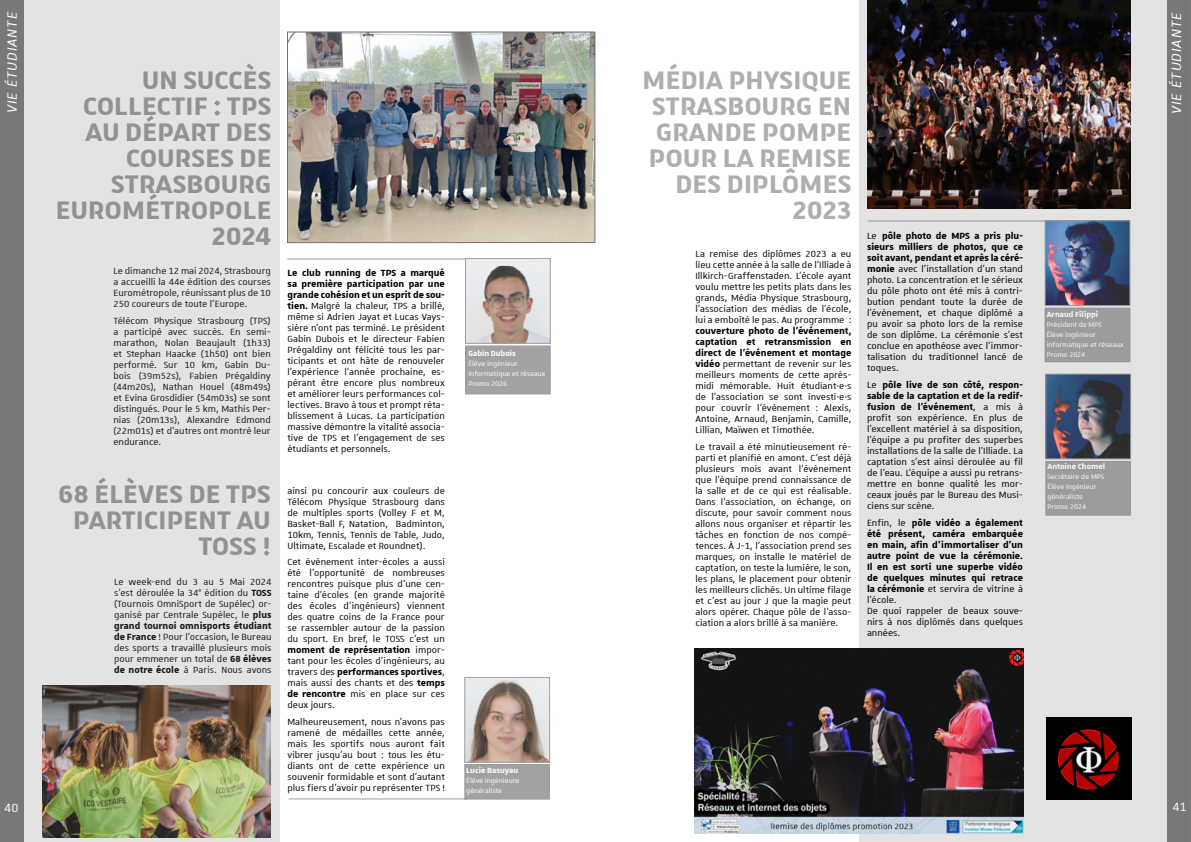
<style>
.page{position:relative;width:1191px;height:842px;background:#fff}
.page>*{position:absolute;margin:0;border:0;box-sizing:border-box;transform-origin:0 0}
.t1{font:700 34px/26px "Unistra A";letter-spacing:.01em;color:#9b9a9a;text-align:right}
.t2{font:700 34px/26px "Unistra A";letter-spacing:.01em;color:#b0afb0;text-align:right}
.t3{font:italic 18px "Unistra A";letter-spacing:.05em;color:#fff}
.t4{font:16px "Unistra A";color:#fff}
.t5{font:12px/11px "Unistra A";color:#000;text-align:justify}
.t6{font:700 12px/11px "Unistra A";color:#000}
.t7{font:700 10px "Unistra A";color:#fff}
.t8{font:9px/10px "Unistra A";color:#fff}
.s1{font-weight:700}
.s2{font-weight:400}
</style>
<div class="page">
<div style="left:859px;top:0;width:329px;height:842px;background:#e3e3e3"></div>
<svg style="left:24px;top:0;width:256px;height:842px;background:#d3d2cc"></svg>
<hr style="left:289px;top:799px;width:178px;height:1px;background:#858383">
<div style="left:1045px;top:308px;width:85px;height:54px;background:#9d9c9c"></div>
<img style="left:1047px;top:376px;width:81px;height:81px">
<div style="left:1045px;top:374px;width:85px;height:85px;border:1px solid #8c8b8b"></div>
<img style="left:1047px;top:223px;width:81px;height:81px">
<div style="left:1045px;top:221px;width:85px;height:85px;border:1px solid #8c8b8b"></div>
<div style="left:1045px;top:462px;width:85px;height:53px;background:#9d9c9c"></div>
<div style="left:1045px;top:461px;width:85px;height:54px;border:1px solid #858383"></div>
<img style="left:1046px;top:717px;width:85px;height:82px">
<img style="left:867px;top:0;width:263px;height:209px">
<img style="left:695px;top:649px;width:328px;height:184px">
<img style="left:289px;top:34px;width:304px;height:207px">
<div style="left:287px;top:32px;width:308px;height:211px;border:1px solid #747373"></div>
<hr style="left:867px;top:221px;width:178px;height:1px;background:#858383">
<div style="left:465px;top:346px;width:85px;height:48px;background:#a3a2a2"></div>
<div style="left:465px;top:764px;width:84px;height:35px;background:#a3a2a2"></div>
<div style="left:464px;top:764px;width:86px;height:35px;border:1px solid #858383"></div>
<hr style="left:287px;top:259px;width:178px;height:1px;background:#858383">
<img style="left:466px;top:679px;width:82px;height:81px">
<div style="left:464px;top:677px;width:86px;height:85px;border:1px solid #8c8b8b"></div>
<img style="left:467px;top:260px;width:81px;height:81px">
<div style="left:465px;top:258px;width:85px;height:85px;border:1px solid #8c8b8b"></div>
<div style="left:0;top:0;width:24px;height:842px;background:#747373"></div>
<div style="left:1166px;top:0;width:25px;height:842px;background:#747373"></div>
<h2 class="t3" style="left:3px;top:113px;width:103px;rotate:-90deg">VIE ÉTUDIANTE</h2>
<h2 class="t3" style="left:1167px;top:114px;width:103px;rotate:-90deg">VIE ÉTUDIANTE</h2>
<h1 class="t1" style="left:56px;top:65px;width:217px">UN SUCCÈS<br>COLLECTIF : TPS<br>AU DÉPART DES<br>COURSES DE<br>STRASBOURG<br>EUROMÉTROPOLE<br>2024</h1>
<h1 class="t2" style="left:642px;top:65px;width:210px">MÉDIA PHYSIQUE<br>STRASBOURG EN<br>GRANDE POMPE<br>POUR LA REMISE<br>DES DIPLÔMES<br>2023</h1>
<p class="t5" style="left:867px;top:230px;width:157px">Le <span class="s1">pôle photo de MPS a pris plu&shy;sieurs milliers de photos, que ce soit avant, pendant et après la céré&shy;monie</span> avec l’installation d’un stand photo. La concentration et le sérieux du pôle photo ont été mis à contri&shy;bution pendant toute la durée de l’évènement, et chaque diplômé a pu avoir sa photo lors de la remise de son diplôme. La cérémonie s’est conclue en apothéose avec l’immor&shy;talisation du traditionnel lancé de toques.</p>
<p class="t5" style="left:867px;top:379px;width:157px">Le <span class="s1">pôle live de son côté, respon&shy;sable de la captation et de la redif&shy;fusion de l’événement</span>, a mis à profit son expérience. En plus de l’excellent matériel à sa disposition, l’équipe a pu profiter des superbes installations de la salle de l’Illiade. La captation s’est ainsi déroulée au fil de l’eau. L’équipe a aussi pu retrans&shy;mettre en bonne qualité les mor&shy;ceaux joués par le Bureau des Musi&shy;ciens sur scène.</p>
<p class="t6" style="left:867px;top:517px;width:157px"><span class="s2">Enfin, le</span> pôle vidéo a également été présent, caméra embarquée en main, afin d’immortaliser d’un autre point de vue la cérémonie.<br>Il en est sorti une superbe vidéo de quelques minutes qui retrace la cérémonie <span class="s2">et servira de vitrine à l’école.<br>De quoi rappeler de beaux souve&shy;nirs à nos diplômés dans quelques années.</span></p>
<p class="t5" style="left:695px;top:248px;width:157px">La remise des diplômes 2023 a eu lieu cette année à la salle de l’Illiade à Illkirch-Graffenstaden. L’école ayant voulu mettre les petits plats dans les grands, Média Physique Strasbourg, l’association des médias de l’école, lui a emboîté le pas. Au programme :</p>
<p class="t5" style="left:695px;top:325px;width:157px"><span class="s1">couverture photo de l’événement, captation et retransmission en direct de l’événement et montage vidéo</span> permettant de revenir sur les meilleurs moments de cette après&shy;midi mémorable. Huit étudiant·e·s de l’association se sont investi·e·s pour couvrir l’événement : Alexis, Antoine, Arnaud, Benjamin, Camille, Lillian, Maïwen et Timothée.</p>
<p class="t5" style="left:695px;top:441px;width:157px">Le travail a été minutieusement ré&shy;parti et planifié en amont. C’est déjà plusieurs mois avant l’évènement que l’équipe prend connaissance de la salle et de ce qui est réalisable.<br>Dans l’association, on échange, on discute, pour savoir comment nous allons nous organiser et répartir les tâches en fonction de nos compé&shy;tences. À J-1, l’association prend ses marques, on installe le matériel de captation, on teste la lumière, le son, les plans, le placement pour obtenir les meilleurs clichés. Un ultime filage et c’est au jour J que la magie peut alors opérer. Chaque pôle de l’asso&shy;ciation a alors brillé à sa manière.</p>
<p class="t5" style="left:113px;top:265px;width:159px">Le dimanche 12 mai 2024, Strasbourg a accueilli la 44e édition des courses Eurométropole, réunissant plus de 10<br>250 coureurs de toute l'Europe.</p>
<p class="t5" style="left:113px;top:314px;width:159px">Télécom Physique Strasbourg (TPS) a participé avec succès. En semi&shy;marathon, Nolan Beaujault (1h33) et Stephan Haacke (1h50) ont bien performé. Sur 10 km, Gabin Du&shy;bois (39m52s), Fabien Prégaldiny (44m20s), Nathan Houel (48m49s) et Evina Grosdidier (54m03s) se sont distingués. Pour le 5 km, Mathis Per&shy;nias (20m13s), Alexandre Edmond (22m01s) et d'autres ont montré leur endurance.</p>
<p class="t5" style="left:287px;top:267px;width:159px"><span class="s1">Le club running de TPS a marqué sa première participation par une grande cohésion et un esprit de sou&shy;tien.</span> Malgré la chaleur, TPS a brillé, même si Adrien Jayat et Lucas Vays&shy;sière n'ont pas terminé. Le président Gabin Dubois et le directeur Fabien Prégaldiny ont félicité tous les par&shy;ticipants et ont hâte de renouveler l'expérience l'année prochaine, es&shy;pérant être encore plus nombreux et améliorer leurs performances col&shy;lectives. Bravo à tous et prompt réta&shy;blissement à Lucas. La participation massive démontre la vitalité associa&shy;tive de TPS et l’engagement de ses étudiants et personnels.</p>
<p class="t7" style="left:1046px;top:309px;width:53px">Arnaud Filippi</p>
<p class="t8" style="left:1046px;top:319px;width:79px">Président de MPS<br>Élève ingénieur informatique et réseaux<br>Promo 2024</p>
<p class="t7" style="left:468px;top:348px;width:49px">Gabin Dubois</p>
<p class="t8" style="left:468px;top:358px;width:79px">Élève ingénieur<br>Informatique et réseaux<br>Promo 2026</p>
<p class="t7" style="left:1047px;top:461px;width:59px">Antoine Chomel</p>
<p class="t8" style="left:1047px;top:471px;width:58px">Secrétaire de MPS<br>Élève ingénieur généraliste<br>Promo 2024</p>
<h1 class="t1" style="left:58px;top:480px;width:214px">68 ÉLÈVES DE TPS<br>PARTICIPENT AU<br>TOSS !</h1>
<p class="t5" style="left:114px;top:575px;width:159px">Le week-end du 3 au 5 Mai 2024 s'est déroulée la 34<sup>e</sup> édition du <span class="s1">TOSS </span>(Tournois OmniSport de Supélec) or&shy;ganisé par Centrale Supélec, le <span class="s1">plus grand tournoi omnisports étudiant de France</span> ! Pour l'occasion, le Bureau des sports a travaillé plusieurs mois pour emmener un total de <span class="s1">68 élèves de notre école</span> à Paris. Nous avons</p>
<p class="t5" style="left:287px;top:485px;width:159px">ainsi pu concourir aux couleurs de Télécom Physique Strasbourg dans de multiples sports (Volley F et M, Basket-Ball F, Natation, Badminton, 10km, Tennis, Tennis de Table, Judo, Ultimate, Escalade et Roundnet).</p>
<p class="t5" style="left:287px;top:556px;width:159px">Cet évènement inter-écoles a aussi été l'opportunité de nombreuses rencontres puisque plus d'une cen&shy;taine d'écoles (en grande majorité des écoles d'ingénieurs) viennent des quatre coins de la France pour se rassembler autour de la passion du sport. En bref, le TOSS c'est un <span class="s1">moment de représentation</span> impor&shy;tant pour les écoles d'ingénieurs, au travers des <span class="s1">performances sportives</span>, mais aussi des chants et des <span class="s1">temps de rencontre</span> mis en place sur ces deux jours.</p>
<p class="t5" style="left:287px;top:716px;width:159px">Malheureusement, nous n'avons pas ramené de médailles cette année, mais les sportifs nous auront fait vibrer jusqu'au bout : tous les étu&shy;diants ont de cette expérience un souvenir formidable et sont d'autant plus fiers d'avoir pu représenter TPS !</p>
<p class="t7" style="left:466px;top:765px;width:53px">Lucie Basuyau</p>
<p class="t8" style="left:466px;top:775px;width:55px">Élève ingénieure généraliste</p>
<h3 class="t4" style="left:4px;top:799px;width:16px">40</h3>
<h3 class="t4" style="left:1172px;top:799px;width:16px">41</h3>
</div>
